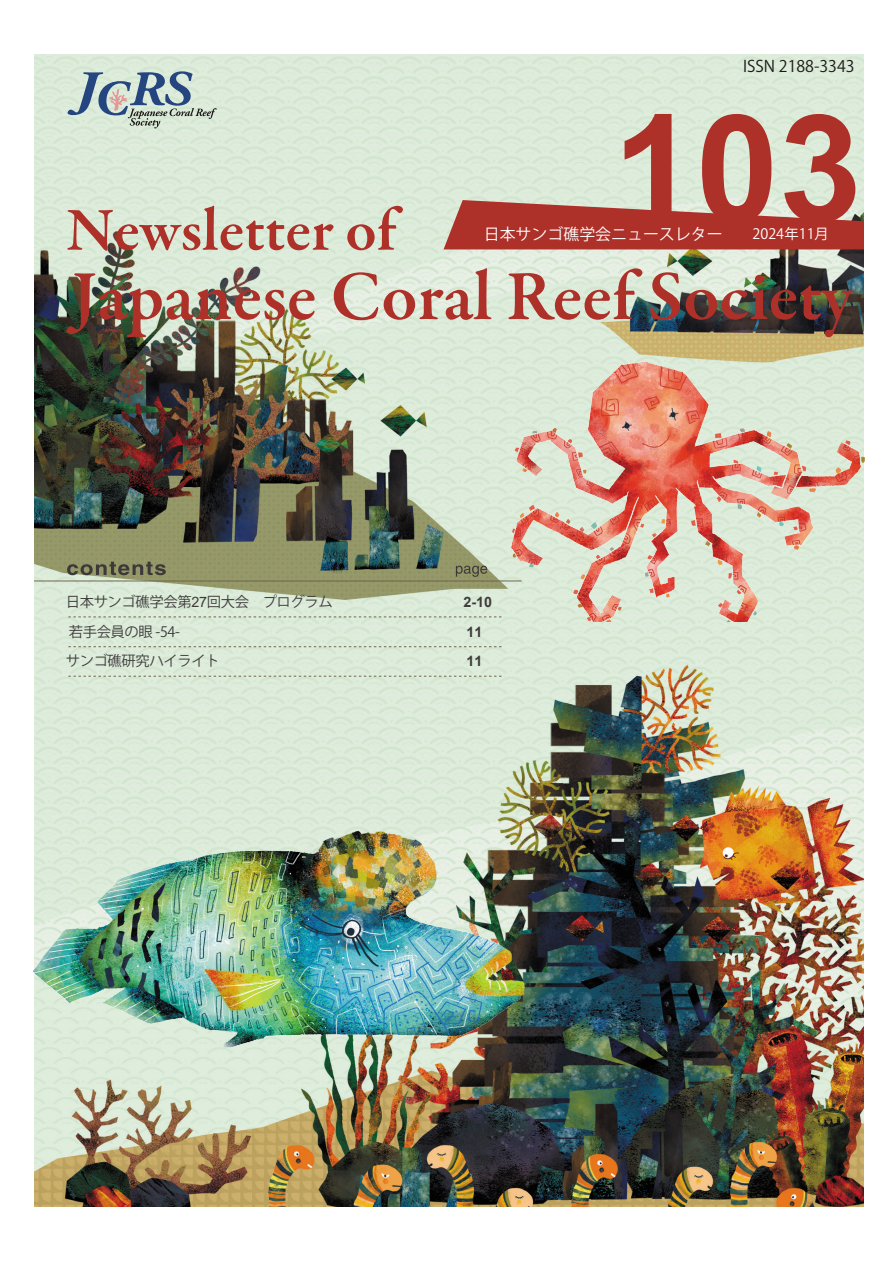
<style>
.page{position:relative;width:893px;height:1263px;background:#fff}
.page>*{position:absolute;margin:0;border:0;box-sizing:border-box;transform-origin:0 0}
.t1{font:700 149.25px "Arial";color:#ad3029}
.t2{font:15.9px "Koz Go Pr 6 N";color:#fff}
.t3{font:15.9px "Koz Go Pr 6 N";color:#1d1a19}
.t4{font:14.4px "Koz Go Pr 6 N";letter-spacing:-.025em;color:#3f3c3c}
.t5{font:700 14.4px "Arial";color:#3f3c3c}
.t6{font:14.4px "Koz Go Pr 6 N";color:#fff}
.s1{font-family:"Arial"}
</style>
<div class="page">
<img style="left:34px;top:54px;width:829px;height:1152px">
<svg style="left:67px;top:205px;width:267px;height:46px;background:#ceb9aa"></svg>
<svg style="left:347px;top:206px;width:56px;height:44px;background:#cdb5a6"></svg>
<img style="left:66px;top:273px;width:249px;height:64px">
<svg style="left:334px;top:272px;width:44px;height:48px;background:#d0b5a8"></svg>
<svg style="left:384px;top:268px;width:107px;height:52px;background:#d1b5a9"></svg>
<svg style="left:508px;top:268px;width:134px;height:52px;background:#c8ada0"></svg>
<svg style="left:650px;top:272px;width:30px;height:48px"></svg>
<img style="left:686px;top:275px;width:168px;height:58px">
<svg style="left:444px;top:200px;width:419px;height:49px;background:#b75a51"></svg>
<svg style="left:67px;top:71px;width:150px;height:57px;background:#afc0be"></svg>
<svg style="left:67px;top:562px;width:99px;height:13px"></svg>
<svg style="left:456px;top:566px;width:31px;height:11px"></svg>
<hr style="left:34px;top:581px;width:488px;height:1px;background:#6f684c">
<svg style="left:68px;top:617px;width:425px;height:1px"></svg>
<svg style="left:68px;top:646px;width:436px;height:1px"></svg>
<svg style="left:68px;top:676px;width:436px;height:1px"></svg>
<img style="left:493px;top:333px;width:372px;height:288px">
<img style="left:33px;top:791px;width:503px;height:289px">
<p class="t3" style="left:743px;top:57px;width:113px">ISSN 2188-3343</p>
<h1 class="t1" style="left:613px;top:64px;width:250px">103</h1>
<p class="t2" style="left:484px;top:225px;width:240px">日本サンゴ礁学会ニュースレター</p>
<p class="t6" style="left:752px;top:225px;width:78px">2024年11月</p>
<p class="t4" style="left:66px;top:593px;width:269px">日本サンゴ礁学会第<span class="s1">27</span>回大会　プログラム</p>
<p class="t5" style="left:463px;top:591px;width:30px">2-10</p>
<p class="t4" style="left:69px;top:623px;width:113px">若手会員の眼 -54-</p>
<p class="t5" style="left:467px;top:621px;width:17px">11</p>
<p class="t4" style="left:66px;top:653px;width:156px">サンゴ礁研究ハイライト</p>
<p class="t5" style="left:467px;top:651px;width:17px">11</p>
</div>
